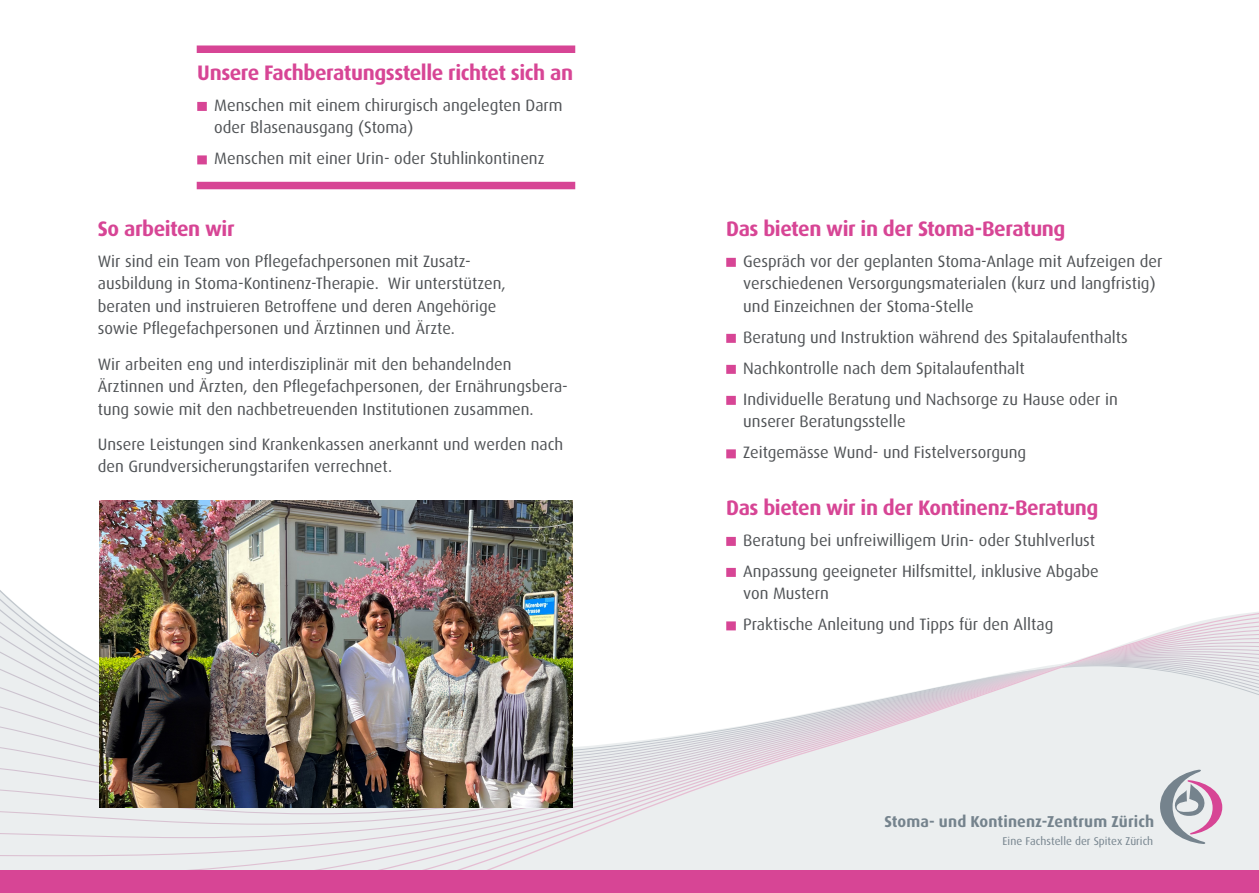
<style>
.page{position:relative;width:1259px;height:893px;background:#fff}
.page>*{position:absolute;margin:0;border:0;box-sizing:border-box;transform-origin:0 0}
.t1{font:700 21px "Dax";letter-spacing:-.02em;color:#d74595}
.t2{font:16.5px/22.5px "Dax";color:#505356}
.t3{font:700 15.75px "Dax";letter-spacing:.005em;color:#75838d}
.t4{font:11.25px "Dax";color:#75838d}
</style>
<div class="page">
<svg style="left:0;top:634px;width:129px;height:237px;background:#e9eaec"></svg>
<svg style="left:129px;top:807px;width:139px;height:64px;background:#e7e5e8"></svg>
<svg style="left:426px;top:613px;width:833px;height:258px;fill:#ebeeef"></svg>
<div style="left:0;top:871px;width:1259px;height:22px;background:#d74595"></div>
<div style="left:197px;top:45px;width:378px;height:8px;background:#d74595"></div>
<div style="left:726px;top:258px;width:10px;height:9px;background:#d74595"></div>
<div style="left:726px;top:334px;width:10px;height:9px;background:#d74595"></div>
<div style="left:726px;top:365px;width:10px;height:9px;background:#d74595"></div>
<div style="left:726px;top:396px;width:10px;height:9px;background:#d74595"></div>
<div style="left:726px;top:449px;width:10px;height:9px;background:#d74595"></div>
<div style="left:726px;top:537px;width:10px;height:9px;background:#d74595"></div>
<div style="left:726px;top:568px;width:10px;height:9px;background:#d74595"></div>
<div style="left:726px;top:621px;width:10px;height:9px;background:#d74595"></div>
<div style="left:197px;top:102px;width:10px;height:9px;background:#d74595"></div>
<div style="left:197px;top:155px;width:10px;height:9px;background:#d74595"></div>
<div style="left:197px;top:182px;width:378px;height:7px;background:#d74595"></div>
<img style="left:100px;top:500px;width:472px;height:307px">
<p class="t1" style="left:197px;top:61px;width:377px">Unsere Fachberatungsstelle richtet sich an</p>
<p class="t2" style="left:214px;top:94px;width:350px">Menschen mit einem chirurgisch angelegten Darm oder Blasenausgang (Stoma)</p>
<p class="t2" style="left:214px;top:148px;width:332px">Menschen mit einer Urin- oder Stuhlinkontinenz</p>
<p class="t1" style="left:98px;top:217px;width:138px">So arbeiten wir</p>
<p class="t2" style="left:98px;top:250px;width:409px">Wir sind ein Team von Pflegefachpersonen mit Zusatz&shy;ausbildung in Stoma-Kontinenz-Therapie. Wir unterstützen, beraten und instruieren Betroffene und deren Angehörige sowie Pflegefachpersonen und Ärztinnen und Ärzte.</p>
<p class="t2" style="left:98px;top:353px;width:472px">Wir arbeiten eng und interdisziplinär mit den behandelnden<br>Ärztinnen und Ärzten, den Pflegefachpersonen, der Ernährungsbera&shy;tung sowie mit den nachbetreuenden Institutionen zusammen.</p>
<p class="t2" style="left:98px;top:433px;width:467px">Unsere Leistungen sind Krankenkassen anerkannt und werden nach den Grundversicherungstarifen verrechnet.</p>
<p class="t1" style="left:726px;top:217px;width:341px">Das bieten wir in der Stoma-Beratung</p>
<p class="t2" style="left:743px;top:250px;width:420px">Gespräch vor der geplanten Stoma-Anlage mit Aufzeigen der verschiedenen Versorgungsmaterialen (kurz und langfristig) und Einzeichnen der Stoma-Stelle</p>
<p class="t2" style="left:743px;top:322px;width:386px;line-height:31px">Beratung und Instruktion während des Spitalaufenthalts<br>Nachkontrolle nach dem Spitalaufenthalt<br>Individuelle Beratung und Nachsorge zu Hause oder in</p>
<p class="t2" style="left:743px;top:406px;width:284px;line-height:31px">unserer Beratungsstelle<br>Zeitgemässe Wund- und Fistelversorgung</p>
<p class="t1" style="left:726px;top:496px;width:374px">Das bieten wir in der Kontinenz-Beratung</p>
<p class="t2" style="left:743px;top:525px;width:357px;line-height:31px">Beratung bei unfreiwilligem Urin- oder Stuhlverlust<br>Anpassung geeigneter Hilfsmittel, inklusive Abgabe</p>
<p class="t2" style="left:743px;top:578px;width:312px;line-height:31px">von Mustern<br>Praktische Anleitung und Tipps für den Alltag</p>
<p class="t3" style="left:884px;top:812px;width:271px">Stoma- und Kontinenz-Zentrum Zürich</p>
<p class="t4" style="left:1002px;top:835px;width:152px">Eine Fachstelle der Spitex Zürich</p>
</div>
